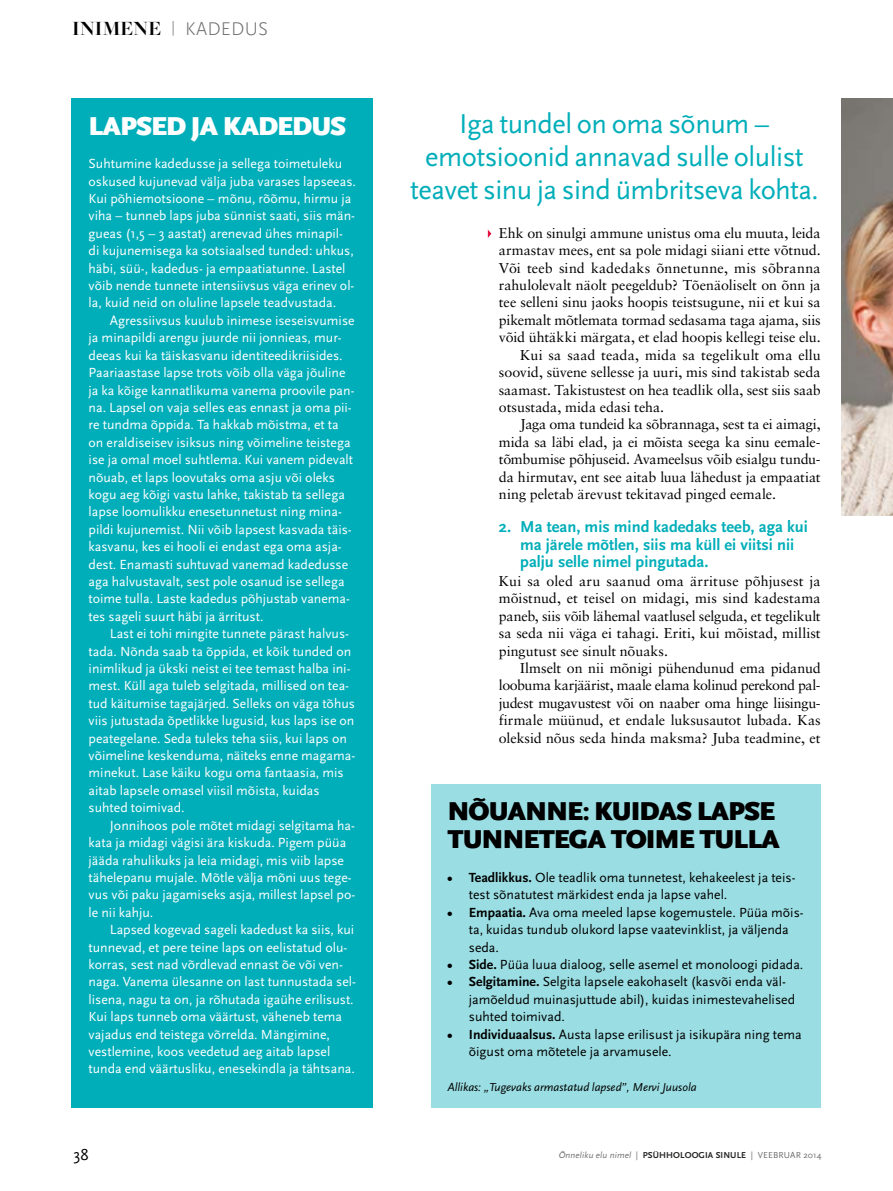
<style>
.page{position:relative;width:893px;height:1191px;background:#fff}
.page>*{position:absolute;margin:0;border:0;box-sizing:border-box;transform-origin:0 0}
.t1{font:28.5px/33px "Scala Sans";letter-spacing:-.02em;color:#00aeb9;text-align:center}
.t2{font:900 27px/28.5px "Scala Sans";letter-spacing:-.04em;color:#000}
.t3{font:900 27px "Scala Sans";letter-spacing:-.04em;color:#fff}
.t4{font:700 21px "Freight Big Pro";letter-spacing:.01em;color:#000}
.t5{font:700 16.5px/17.4px "Scala Sans";color:#00aeb9}
.t6{font:16.5px "Scala Sans";color:#000}
.t7{font:14.25px/17.4px "Sabon LT Std";letter-spacing:-.005em;color:#000;text-align:justify}
.t8{font:14.25px "Sabon LT Std";letter-spacing:.015em;color:#000}
.t9{font:13.8px/17.4px "Scala Sans";color:#fff}
.t10{font:13.8px/17.4px "Scala Sans";color:#000}
.t11{font:italic 12px "Scala Sans";color:#000}
.t12{font:700 9px "Scala Sans";letter-spacing:.01em;color:#272726}
.s1{font-family:"Scala Sans";font-weight:300;font-size:15px;color:#6e6e6e}
.s2{font-family:"Scala Sans";font-weight:300;font-size:19.2px;color:#6e6e6e}
.s3{font-weight:700}
.s4{font-weight:400;font-style:italic;color:#6e6e6e}
.s5{font-weight:400;color:#6e6e6e}
</style>
<div class="page">
<div style="left:431px;top:784px;width:390px;height:324px;background:#9adee3"></div>
<div style="left:72px;top:99px;width:301px;height:1009px;background:#00aeb9"></div>
<img style="left:841px;top:99px;width:52px;height:417px">
<svg style="left:488px;top:230px;width:3px;height:8px"></svg>
<h3 class="t4" style="left:72px;top:15px;width:197px">INIMENE <span class="s1">|</span> <span class="s2">KADEDUS</span></h3>
<h2 class="t3" style="left:89px;top:112px;width:259px">LAPSED JA KADEDUS</h2>
<p class="t9" style="left:89px;top:155px;width:269px">Suhtumine kadedusse ja sellega toimetuleku oskused kujunevad välja juba varases lapseeas.<br>Kui põhiemotsioone – mõnu, rõõmu, hirmu ja viha – tunneb laps juba sünnist saati, siis män&shy;gueas (1,5 – 3 aastat) arenevad ühes minapil&shy;di kujunemisega ka sotsiaalsed tunded: uhkus, häbi, süü-, kadedus- ja empaatiatunne. Lastel võib nende tunnete intensiivsus väga erinev ol&shy;la, kuid neid on oluline lapsele teadvustada.</p>
<p class="t9" style="left:89px;top:312px;width:268px;text-indent:21px">Agressiivsus kuulub inimese iseseisvumise ja minapildi arengu juurde nii jonnieas, mur&shy;deeas kui ka täiskasvanu identiteedikriisides.<br>Paariaastase lapse trots võib olla väga jõuline ja ka kõige kannatlikuma vanema proovile pan&shy;na. Lapsel on vaja selles eas ennast ja oma pii&shy;re tundma õppida. Ta hakkab mõistma, et ta on eraldiseisev isiksus ning võimeline teistega ise ja omal moel suhtlema. Kui vanem pidevalt nõuab, et laps loovutaks oma asju või oleks kogu aeg kõigi vastu lahke, takistab ta sellega lapse loomulikku enesetunnetust ning mina&shy;pildi kujunemist. Nii võib lapsest kasvada täis&shy;kasvanu, kes ei hooli ei endast ega oma asja&shy;dest. Enamasti suhtuvad vanemad kadedusse aga halvustavalt, sest pole osanud ise sellega toime tulla. Laste kadedus põhjustab vanema&shy;tes sageli suurt häbi ja ärritust.</p>
<p class="t9" style="left:89px;top:625px;width:268px;text-indent:21px">Last ei tohi mingite tunnete pärast halvus&shy;tada. Nõnda saab ta õppida, et kõik tunded on inimlikud ja ükski neist ei tee temast halba ini&shy;mest. Küll aga tuleb selgitada, millised on tea&shy;tud käitumise tagajärjed. Selleks on väga tõhus viis jutustada õpetlikke lugusid, kus laps ise on peategelane. Seda tuleks teha siis, kui laps on võimeline keskenduma, näiteks enne magama&shy;minekut. Lase käiku kogu oma fantaasia, mis aitab lapsele omasel viisil mõista, kuidas suhted toimivad.</p>
<p class="t9" style="left:89px;top:816px;width:268px;text-indent:21px">Jonnihoos pole mõtet midagi selgitama ha&shy;kata ja midagi vägisi ära kiskuda. Pigem püüa jääda rahulikuks ja leia midagi, mis viib lapse tähelepanu mujale. Mõtle välja mõni uus tege&shy;vus või paku jagamiseks asja, millest lapsel po&shy;le nii kahju.</p>
<p class="t9" style="left:89px;top:921px;width:269px;text-indent:21px">Lapsed kogevad sageli kadedust ka siis, kui tunnevad, et pere teine laps on eelistatud olu&shy;korras, sest nad võrdlevad ennast õe või ven&shy;naga. Vanema ülesanne on last tunnustada sel&shy;lisena, nagu ta on, ja rõhutada igaühe erilisust.<br>Kui laps tunneb oma väärtust, väheneb tema vajadus end teistega võrrelda. Mängimine, vestlemine, koos veedetud aeg aitab lapsel tunda end väärtusliku, enesekindla ja tähtsana.</p>
<h1 class="t1" style="left:410px;top:108px;width:410px">Iga tundel on oma sõnum – emotsioonid annavad sulle olulist teavet sinu ja sind ümbritseva kohta.</h1>
<p class="t7" style="left:499px;top:224px;width:323px">Ehk on sinulgi ammune unistus oma elu muuta, leida</p>
<p class="t7" style="left:499px;top:241px;width:323px">armastav mees, ent sa pole midagi siiani ette võtnud.</p>
<p class="t8" style="left:499px;top:259px;width:323px">Või teeb sind kadedaks õnnetunne, mis sõbranna</p>
<p class="t7" style="left:499px;top:276px;width:323px">rahulolevalt näolt peegeldub? Tõenäoliselt on õnn ja</p>
<p class="t7" style="left:499px;top:294px;width:323px">tee selleni sinu jaoks hoopis teistsugune, nii et kui sa</p>
<p class="t7" style="left:499px;top:311px;width:323px">pikemalt mõtlemata tormad sedasama taga ajama, siis</p>
<p class="t7" style="left:499px;top:328px;width:323px">võid ühtäkki märgata, et elad hoopis kellegi teise elu.</p>
<p class="t7" style="left:520px;top:346px;width:302px">Kui sa saad teada, mida sa tegelikult oma ellu</p>
<p class="t7" style="left:499px;top:363px;width:323px">soovid, süvene sellesse ja uuri, mis sind takistab seda</p>
<p class="t7" style="left:499px;top:381px;width:323px">saamast. Takistustest on hea teadlik olla, sest siis saab</p>
<p class="t7" style="left:499px;top:398px;width:167px">otsustada, mida edasi teha.</p>
<p class="t7" style="left:520px;top:415px;width:302px">Jaga oma tundeid ka sõbrannaga, sest ta ei aimagi,</p>
<p class="t7" style="left:499px;top:433px;width:323px">mida sa läbi elad, ja ei mõista seega ka sinu eemale-</p>
<p class="t7" style="left:499px;top:450px;width:323px">tõmbumise põhjuseid. Avameelsus võib esialgu tundu-</p>
<p class="t7" style="left:499px;top:468px;width:323px">da hirmutav, ent see aitab luua lähedust ja empaatiat</p>
<p class="t7" style="left:499px;top:485px;width:279px">ning peletab ärevust tekitavad pinged eemale.</p>
<p class="t5" style="left:520px;top:518px;width:289px;text-indent:-21px">2. Ma tean, mis mind kadedaks teeb, aga kui ma järele mõtlen, siis ma küll ei viitsi nii palju selle nimel pingutada.</p>
<p class="t7" style="left:499px;top:572px;width:323px">Kui sa oled aru saanud oma ärrituse põhjusest ja mõistnud, et teisel on midagi, mis sind kadestama paneb, siis võib lähemal vaatlusel selguda, et tegelikult sa seda nii väga ei tahagi. Eriti, kui mõistad, millist pingutust see sinult nõuaks.</p>
<p class="t7" style="left:499px;top:659px;width:323px;text-indent:21px">Ilmselt on nii mõnigi pühendunud ema pidanud loobuma karjäärist, maale elama kolinud perekond pal&shy;judest mugavustest või on naaber oma hinge liisingu&shy;firmale müünud, et endale luksusautot lubada. Kas oleksid nõus seda hinda maksma? Juba teadmine, et</p>
<h2 class="t2" style="left:448px;top:797px;width:334px">NÕUANNE: KUIDAS LAPSE<br>TUNNETEGA TOIME TULLA</h2>
<p class="t10" style="left:469px;top:869px;width:328px;text-indent:-21px"><span class="s3">• Teadlikkus.</span> Ole teadlik oma tunnetest, kehakeelest ja teis&shy;test sõnatutest märkidest enda ja lapse vahel.</p>
<p class="t10" style="left:469px;top:903px;width:336px;text-indent:-21px"><span class="s3">• Empaatia.</span> Ava oma meeled lapse kogemustele. Püüa mõis&shy;ta, kuidas tundub olukord lapse vaatevinklist, ja väljenda seda.</p>
<p class="t10" style="left:448px;top:956px;width:357px"><span class="s3">• Side.</span> Püüa luua dialoog, selle asemel et monoloogi pidada.</p>
<p class="t10" style="left:469px;top:973px;width:328px;text-indent:-21px"><span class="s3">• Selgitamine.</span> Selgita lapsele eakohaselt (kasvõi enda väl&shy;jamõeldud muinasjuttude abil), kuidas inimestevahelised suhted toimivad.</p>
<p class="t10" style="left:469px;top:1025px;width:334px;text-indent:-21px"><span class="s3">• Individuaalsus.</span> Austa lapse erilisust ja isikupära ning tema õigust oma mõtetele ja arvamusele.</p>
<p class="t11" style="left:448px;top:1080px;width:251px">Allikas: „Tugevaks armastatud lapsed”, Mervi Juusola</p>
<p class="t6" style="left:73px;top:1145px;width:17px">38</p>
<p class="t12" style="left:558px;top:1150px;width:265px"><span class="s4">Õnneliku elu nimel</span> <span class="s5">|</span> PSÜHHOLOOGIA SINULE <span class="s5">| VEEBRUAR 2014</span></p>
</div>
